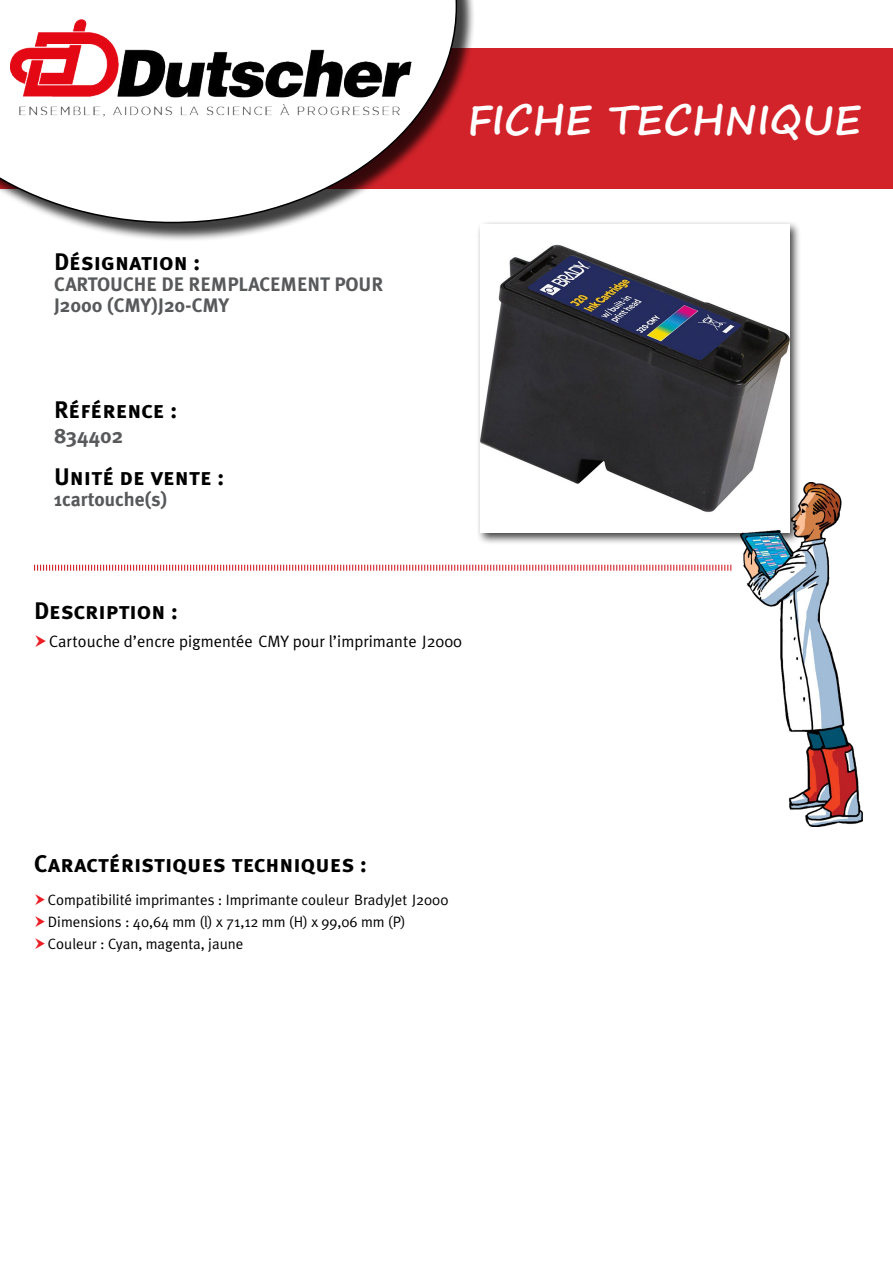
<style>
.page{position:relative;width:893px;height:1263px;background:#fff}
.page>*{position:absolute;margin:0;border:0;box-sizing:border-box;transform-origin:0 0}
.t1{font:700 40.5px "Segoe Print";color:#fff}
.t2{font:24px "Meta Plus Bold Caps";color:#000}
.t3{font:700 21px "Meta Plus";color:#58595b}
.t4{font:700 19.5px/21px "Meta Plus";color:#58595b}
.t5{font:16.5px "Meta Plus Normal";color:#000}
.t6{font:15px/22.2px "Meta Plus Normal";color:#000}
</style>
<div class="page">
<div style="left:0;top:49px;width:893px;height:140px;background:#d2232a"></div>
<div style="left:0;top:0;width:475px;height:242px;background:#000;opacity:.75"></div>
<svg style="left:0;top:0;width:457px;height:223px"></svg>
<div style="left:476px;top:220px;width:326px;height:325px;background:#000;opacity:.75"></div>
<img style="left:480px;top:224px;width:309px;height:309px">
<svg style="left:34px;top:564px;width:698px;height:7px"></svg>
<img style="left:741px;top:483px;width:121px;height:343px">
<h1 class="t1" style="left:467px;top:83px;width:395px">FICHE TECHNIQUE</h1>
<h2 class="t2" style="left:54px;top:248px;width:148px">Désignation :</h2>
<h3 class="t4" style="left:54px;top:274px;width:331px">CARTOUCHE DE REMPLACEMENT POUR<br>J2000 (CMY)J20-CMY</h3>
<h2 class="t2" style="left:54px;top:396px;width:125px">Référence :</h2>
<h3 class="t3" style="left:54px;top:424px;width:71px">834402</h3>
<h2 class="t2" style="left:54px;top:463px;width:172px">Unité de vente :</h2>
<h3 class="t4" style="left:54px;top:489px;width:115px">1cartouche(s)</h3>
<h2 class="t2" style="left:34px;top:596px;width:146px">Description :</h2>
<p class="t5" style="left:49px;top:632px;width:414px">Cartouche d’encre pigmentée CMY pour l’imprimante J2000</p>
<h2 class="t2" style="left:34px;top:850px;width:335px">Caractéristiques techniques :</h2>
<p class="t6" style="left:48px;top:888px;width:402px">Compatibilité imprimantes : Imprimante couleur BradyJet J2000<br>Dimensions : 40,64 mm (l) x 71,12 mm (H) x 99,06 mm (P)<br>Couleur : Cyan, magenta, jaune</p>
</div>
